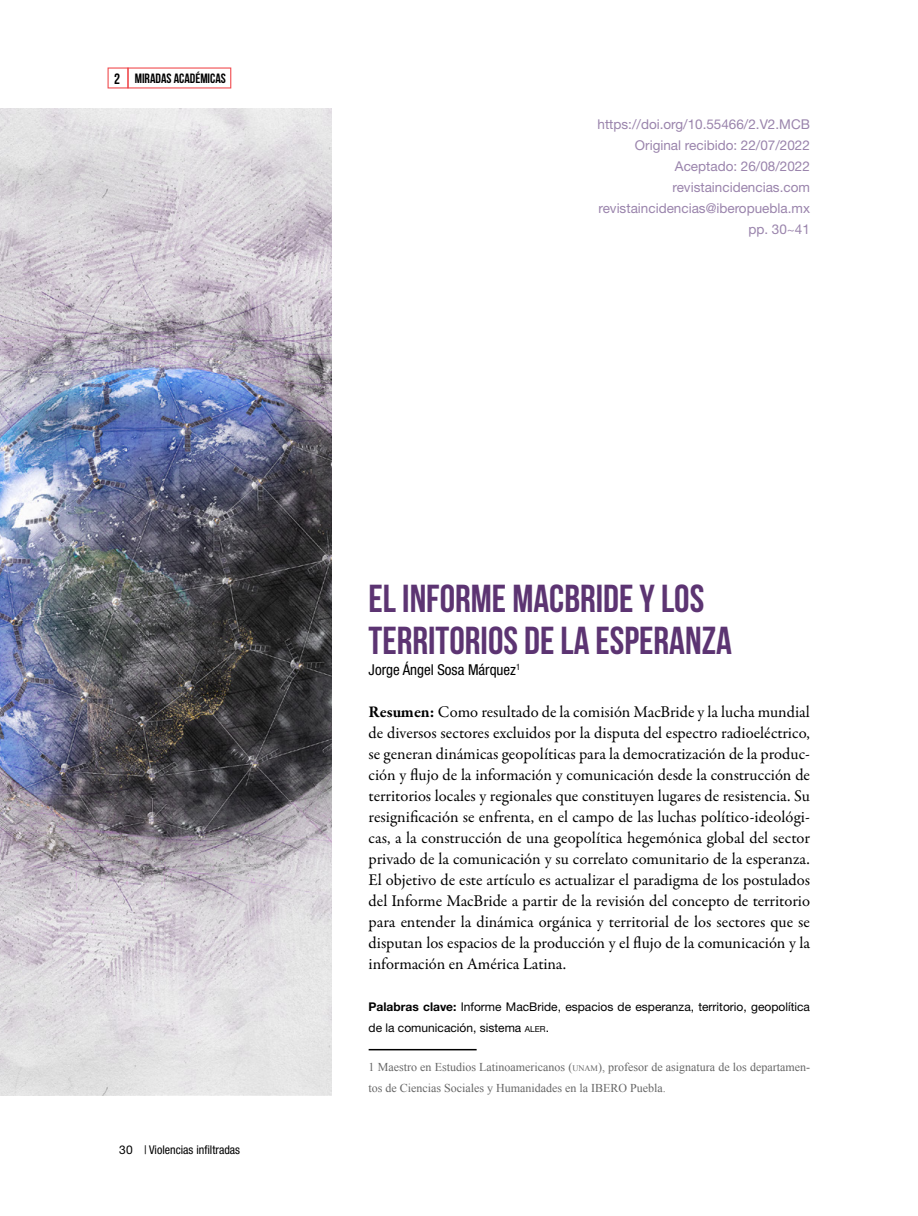
<style>
.page{position:relative;width:918px;height:1216px;background:#fff}
.page>*{position:absolute;margin:0;border:0;box-sizing:border-box;transform-origin:0 0}
.t1{font:700 39px/42px "Bebas Neue";color:#5c3472}
.t2{font:16.5px/21px "Garamond Premr Pro";color:#000;text-align:justify}
.t3{font:condensed 15px "Helvetica Neue LT Std";color:#000}
.t4{font:13.5px/21px "Helvetica Neue LT Std";color:#9a84ac;text-align:right}
.t5{font:700 13.5px "Bebas Neue";color:#000}
.t6{font:12px/21px "Times New Roman";color:#666}
.t7{font:12px/21px "Helvetica Neue LT Std";color:#000}
.t8{font:condensed 12px "Helvetica Neue LT Std";color:#000}
.s1{font-size:15px}
.s2{font-stretch:normal}
.s3{font-weight:700}
.s4{font-size:8.4px}
</style>
<div class="page">
<hr style="left:369px;top:1049px;width:108px;height:1px;background:#000">
<img style="left:0;top:108px;width:331px;height:987px">
<svg style="left:108px;top:68px;width:123px;height:20px"></svg>
<p class="t5" style="left:114px;top:71px;width:113px"><span class="s1">2</span> MIRADAS ACADÉMICAS</p>
<p class="t4" style="left:598px;top:114px;width:214px">https://doi.org/10.55466/2.V2.MCB<br>Original recibido: 22/07/2022<br>Aceptado: 26/08/2022 revistaincidencias.com revistaincidencias@iberopuebla.mx pp. 30~41</p>
<p class="t8" style="left:119px;top:1143px;width:122px"><span class="s2">30</span> | Violencias infiltradas</p>
<h1 class="t1" style="left:369px;top:577px;width:365px">EL INFORME MACBRIDE Y LOS<br>TERRITORIOS DE LA ESPERANZA</h1>
<p class="t3" style="left:369px;top:661px;width:153px">Jorge Ángel Sosa Márquez<sup>1</sup></p>
<p class="t2" style="left:369px;top:702px;width:443px"><span class="s3">Resumen:</span> Como resultado de la comisión MacBride y la lucha mundial de diversos sectores excluidos por la disputa del espectro radioeléctrico, se generan dinámicas geopolíticas para la democratización de la produc&shy;ción y flujo de la información y comunicación desde la construcción de territorios locales y regionales que constituyen lugares de resistencia. Su resignificación se enfrenta, en el campo de las luchas político-ideológi&shy;cas, a la construcción de una geopolítica hegemónica global del sector privado de la comunicación y su correlato comunitario de la esperanza.<br>El objetivo de este artículo es actualizar el paradigma de los postulados del Informe MacBride a partir de la revisión del concepto de territorio para entender la dinámica orgánica y territorial de los sectores que se disputan los espacios de la producción y el flujo de la comunicación y la información en América Latina.</p>
<p class="t7" style="left:369px;top:996px;width:443px"><span class="s3">Palabras clave:</span> Informe MacBride, espacios de esperanza, territorio, geopolítica de la comunicación, sistema <span class="s4">ALER</span>.</p>
<p class="t6" style="left:369px;top:1056px;width:443px">1 Maestro en Estudios Latinoamericanos (<span class="s4">UNAM</span>), profesor de asignatura de los departamen&shy;tos de Ciencias Sociales y Humanidades en la IBERO Puebla.</p>
</div>
